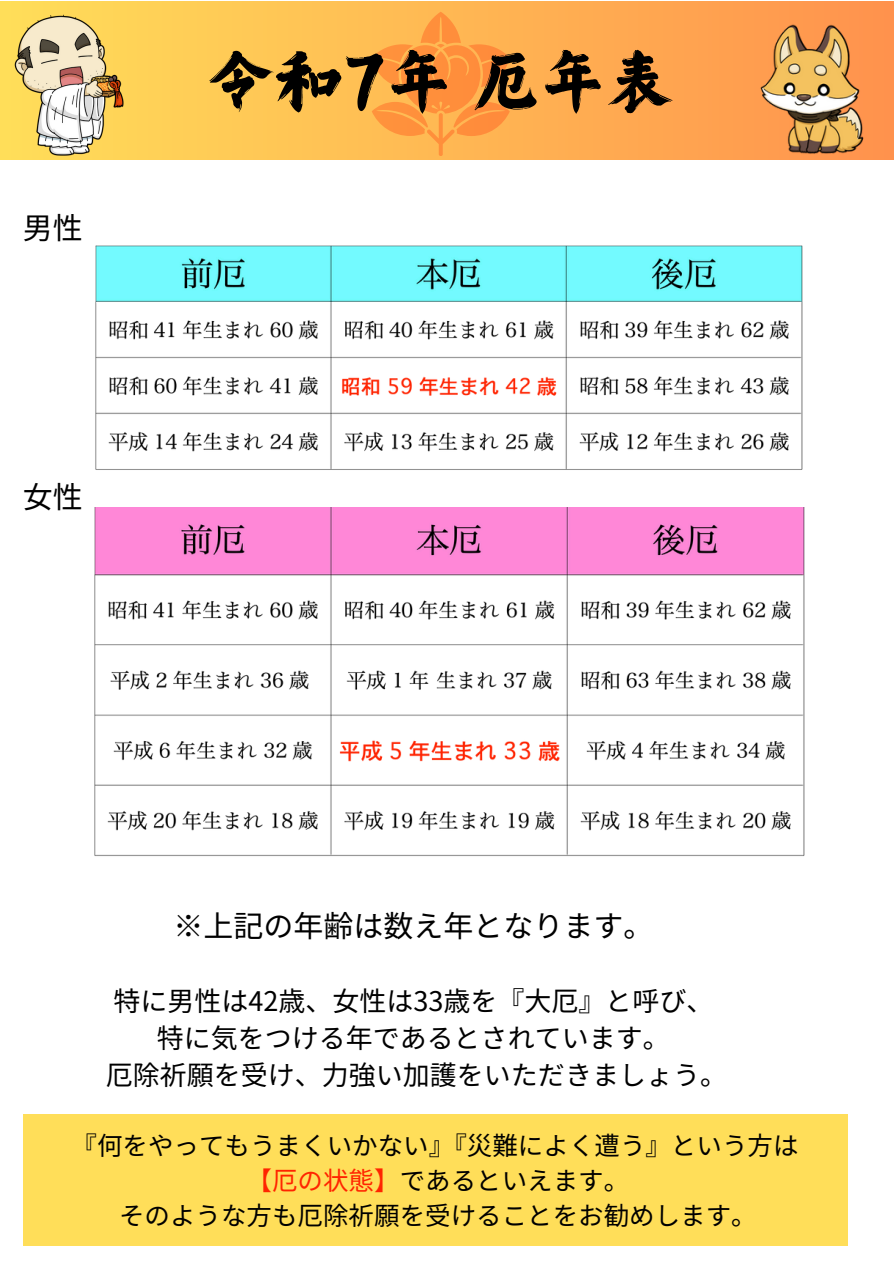
<style>
.page{position:relative;width:894px;height:1264px;background:#fff}
.page>*{position:absolute;margin:0;border:0;box-sizing:border-box;transform-origin:0 0}
.t1{font:75px "Canva Yi Cai JP";color:#000}
.t2{font:30px "Noto Sans JP";color:#000}
.t3{font:27px/37.2px "Noto Sans JP";color:#000;text-align:center}
.t4{font:25.5px "Noto Sans JP";color:#000}
.s1{color:#ff2400}
</style>
<div class="page">
<svg style="left:0;top:1px;width:893px;height:159px;background:#ffb752"></svg>
<img style="left:0;top:8px;width:145px;height:152px">
<img style="left:747px;top:1px;width:135px;height:159px">
<div style="left:23px;top:1114px;width:824px;height:131px;background:#ffde59"></div>
<svg style="left:371px;top:12px;width:138px;height:144px;background:#ffa447"></svg>
<img style="left:95px;top:245px;width:708px;height:225px">
<img style="left:95px;top:507px;width:710px;height:349px">
<p class="t2" style="left:23px;top:204px;width:61px">男性</p>
<p class="t2" style="left:23px;top:473px;width:61px">女性</p>
<p class="t1" style="left:207px;top:44px;width:468px">令和7年厄年表</p>
<p class="t2" style="left:173px;top:902px;width:481px">※上記の年齢は数え年となります。</p>
<h2 class="t3" style="left:106px;top:980px;width:622px">特に男性は42歳、女性は33歳を『大厄』と呼び、特に気をつける年であるとされています。<br>厄除祈願を受け、力強い加護をいただきましょう。</h2>
<p class="t4" style="left:72px;top:1125px;width:728px">『何をやってもうまくいかない』『災難によく遭う』という方は</p>
<h1 class="t4" style="left:246px;top:1160px;width:384px"><span class="s1">【厄の状態】</span>であるといえます。</h1>
<h2 class="t4" style="left:119px;top:1194px;width:639px">そのような方も厄除祈願を受けることをお勧めします。</h2>
</div>
